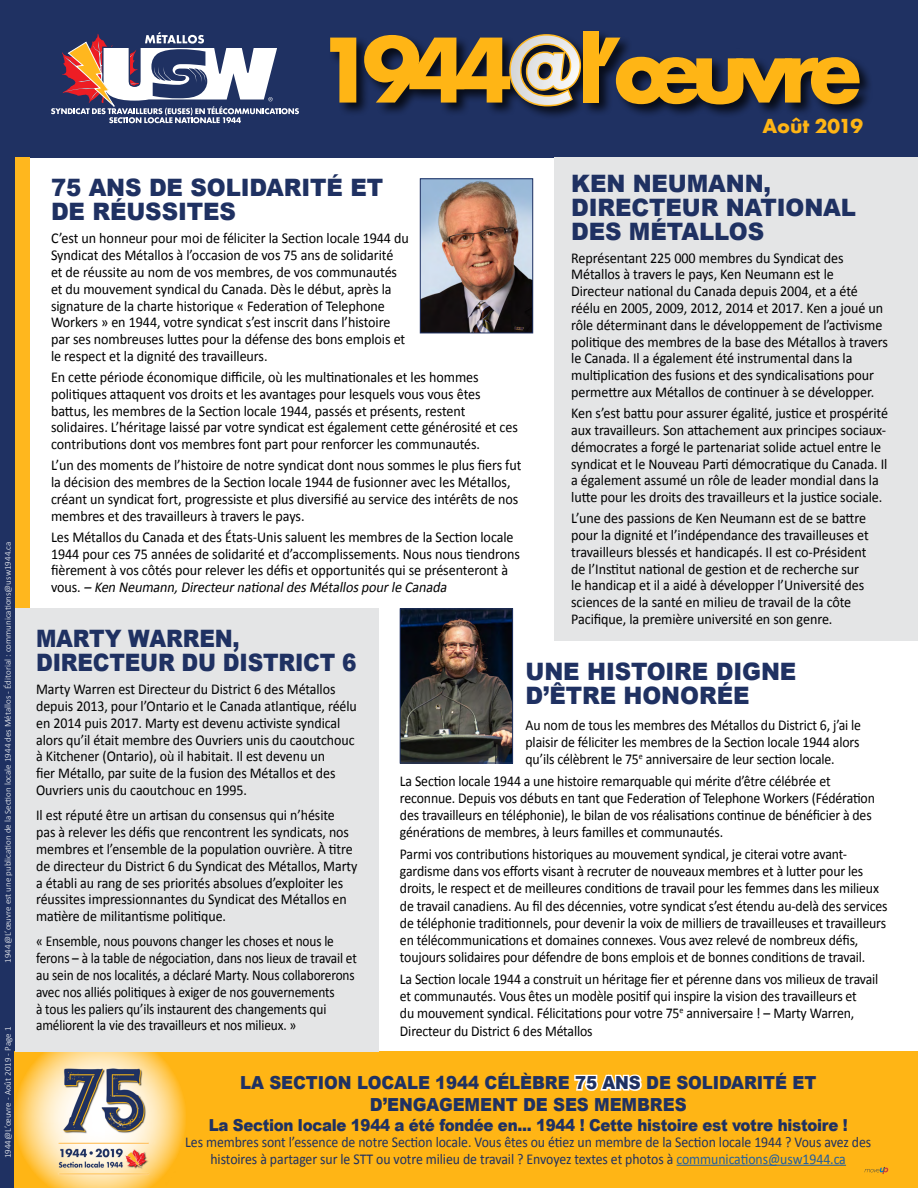
<style>
.page{position:relative;width:918px;height:1188px;background:#fff}
.page>*{position:absolute;margin:0;border:0;box-sizing:border-box;transform-origin:0 0}
.t1{font:700 97.5px "Futura T";letter-spacing:-.13em;color:#ffb515}
.t2{font:900 24px/24px "Arial";letter-spacing:-.005em;color:#1f3162;scale:.95 1}
.t3{font:900 24px/24px "Arial";letter-spacing:-.005em;color:#1f3162;scale:.9 1}
.t4{font:700 21px "Futura T";letter-spacing:-.005em;color:#ffb515}
.t5{font:900 18px/21.6px "Arial";letter-spacing:-.005em;color:#1f3162;text-align:center;scale:.92 1}
.t6{font:900 16.5px "Arial";letter-spacing:-.02em;color:#1f3162;scale:.91 1}
.t7{font:15px/16.8px "Calibri";letter-spacing:-.005em;color:#000;scale:.94 1}
.t8{font:15px/17.2px "Calibri";letter-spacing:-.005em;color:#000;scale:.92 1}
.t9{font:15px/16.8px "Calibri";letter-spacing:-.005em;color:#000;scale:.93 1}
.t10{font:15px/16.8px "Calibri";letter-spacing:-.005em;color:#000;scale:.89 1}
.t11{font:15px/16.5px "Calibri";letter-spacing:-.005em;color:#1f3162;text-align:center;scale:.92 1}
.t12{font:300 9px "Calibri";color:#fff}
.s1{color:#fff}
.s2{font-style:italic}
.s3{color:#215e9e}
</style>
<div class="page">
<div style="left:0;top:0;width:918px;height:157px;background:#1f3162"></div>
<div style="left:0;top:155px;width:15px;height:1033px;background:#1f3162"></div>
<div style="left:15px;top:157px;width:15px;height:1031px;background:#ffb71e"></div>
<img style="left:422px;top:181px;width:109px;height:150px">
<div style="left:420px;top:179px;width:113px;height:154px;border:1px solid #1f3162"></div>
<div style="left:554px;top:157px;width:364px;height:484px;background:#e4e5e6"></div>
<img style="left:402px;top:611px;width:109px;height:150px">
<div style="left:400px;top:609px;width:113px;height:154px;border:1px solid #1f3162"></div>
<div style="left:15px;top:1052px;width:903px;height:136px;background:#ffb515"></div>
<img style="left:14px;top:1051px;width:172px;height:137px">
<hr style="left:677px;top:1165px;width:169px;height:1px;background:#215e9e">
<svg style="left:574px;top:1074px;width:68px;height:17px"></svg>
<div style="left:15px;top:609px;width:364px;height:443px;background:#e4e5e6"></div>
<svg style="left:864px;top:1167px;width:24px;height:7px"></svg>
<div style="left:328px;top:29px;width:545px;height:91px;background:#000;opacity:.75"></div>
<svg style="left:508px;top:33px;width:75px;height:75px;background:#594b30"></svg>
<svg style="left:51px;top:32px;width:248px;height:91px"></svg>
<p class="t12" style="left:2px;top:963px;width:423px;rotate:-90deg">1944@L’œuvre est une publication de la Section locale 1944 des Métallos - Éditorial : communications@usw1944.ca</p>
<p class="t12" style="left:2px;top:1158px;width:133px;rotate:-90deg">1944@L’œuvre - Août 2019 - Page 1</p>
<h1 class="t1" style="left:317px;top:12px;width:548px">1944 <span class="s1">@</span>l’œuvre</h1>
<h3 class="t4" style="left:762px;top:114px;width:102px">Août 2019</h3>
<h2 class="t2" style="left:51px;top:174px;width:351px">75 ANS DE SOLIDARITÉ ET<br>DE RÉUSSITES</h2>
<h2 class="t2" style="left:571px;top:170px;width:301px">KEN NEUMANN,<br>DIRECTEUR NATIONAL<br>DES MÉTALLOS</h2>
<p class="t7" style="left:571px;top:249px;width:339px">Représentant 225 000 membres du Syndicat des Métallos à travers le pays, Ken Neumann est le Directeur national du Canada depuis 2004, et a été réélu en 2005, 2009, 2012, 2014 et 2017. Ken a joué un rôle déterminant dans le développement de l’activisme politique des membres de la base des Métallos à travers le Canada. Il a également été instrumental dans la multiplication des fusions et des syndicalisations pour permettre aux Métallos de continuer à se développer.</p>
<p class="t7" style="left:571px;top:405px;width:339px">Ken s’est battu pour assurer égalité, justice et prospérité aux travailleurs. Son attachement aux principes sociaux&shy;démocrates a forgé le partenariat solide actuel entre le syndicat et le Nouveau Parti démocratique du Canada. Il a également assumé un rôle de leader mondial dans la lutte pour les droits des travailleurs et la justice sociale.</p>
<p class="t7" style="left:571px;top:510px;width:318px">L’une des passions de Ken Neumann est de se battre pour la dignité et l’indépendance des travailleuses et travailleurs blessés et handicapés. Il est co-Président de l’Institut national de gestion et de recherche sur le handicap et il a aidé à développer l’Université des sciences de la santé en milieu de travail de la côte Pacifique, la première université en son genre.</p>
<p class="t7" style="left:51px;top:230px;width:382px">C’est un honneur pour moi de féliciter la Section locale 1944 du Syndicat des Métallos à l’occasion de vos 75 ans de solidarité<br>et de réussite au nom de vos membres, de vos communautés et du mouvement syndical du Canada. Dès le début, après la signature de la charte historique « Federation of Telephone Workers » en 1944, votre syndicat s’est inscrit dans l’histoire par ses nombreuses luttes pour la défense des bons emplois et le respect et la dignité des travailleurs.</p>
<p class="t7" style="left:51px;top:369px;width:498px">En cette période économique difficile, où les multinationales et les hommes politiques attaquent vos droits et les avantages pour lesquels vous vous êtes battus, les membres de la Section locale 1944, passés et présents, restent solidaires. L’héritage laissé par votre syndicat est également cette générosité et ces contributions dont vos membres font part pour renforcer les communautés.</p>
<p class="t7" style="left:51px;top:457px;width:502px">L’un des moments de l’histoire de notre syndicat dont nous sommes le plus fiers fut la décision des membres de la Section locale 1944 de fusionner avec les Métallos, créant un syndicat fort, progressiste et plus diversifié au service des intérêts de nos membres et des travailleurs à travers le pays.</p>
<p class="t7" style="left:51px;top:528px;width:500px">Les Métallos du Canada et des États-Unis saluent les membres de la Section locale 1944 pour ces 75 années de solidarité et d’accomplissements. Nous nous tiendrons fièrement à vos côtés pour relever les défis et opportunités qui se présenteront à<br>v o u s . <span class="s2">– Ken Neumann,DirecteurnationaldesMétallospourle Canada</span></p>
<h2 class="t3" style="left:36px;top:626px;width:358px">MARTY WARREN,<br>DIRECTEUR DU DISTRICT 6</h2>
<p class="t9" style="left:36px;top:681px;width:346px">Marty Warren est Directeur du District 6 des Métallos depuis 2013, pour l’Ontario et le Canada atlantique, réélu en 2014 puis 2017. Marty est devenu activiste syndical alors qu’il était membre des Ouvriers unis du caoutchouc à Kitchener (Ontario), où il habitait. Il est devenu un<br>fier Métallo, par suite de la fusion des Métallos et des Ouvriers unis du caoutchouc en 1995.</p>
<p class="t9" style="left:36px;top:807px;width:347px">Il est réputé être un artisan du consensus qui n’hésite pas à relever les défis que rencontrent les syndicats, nos membres et l’ensemble de la population ouvrière. À titre de directeur du District 6 du Syndicat des Métallos, Marty a établi au rang de ses priorités absolues d’exploiter les réussites impressionnantes du Syndicat des Métallos en matière de militantisme politique.</p>
<p class="t10" style="left:36px;top:933px;width:362px">« Ensemble, nous pouvons changer les choses et nous le ferons – à la table de négociation, dans nos lieux de travail et au sein de nos localités, a déclaré Marty. Nous collaborerons avec nos alliés politiques à exiger de nos gouvernements<br>à tous les paliers qu’ils instaurent des changements qui améliorent la vie des travailleurs et nos milieux. »</p>
<h2 class="t2" style="left:526px;top:659px;width:287px">UNE HISTOIRE DIGNE<br>D’ÊTRE HONORÉE</h2>
<p class="t8" style="left:526px;top:716px;width:366px;text-align:justify">Au nom de tous les membres des Métallos du District 6, j’ai le plaisir de féliciter les membres de la Section locale 1944 alors qu’ils célèbrent le 75<sup>e</sup> anniversaire de leur section locale.</p>
<p class="t8" style="left:400px;top:772px;width:518px">La Section locale 1944 a une histoire remarquable qui mérite d’être célébrée et reconnue. Depuis vos débuts en tant que Federation of Telephone Workers (Fédération des travailleurs en téléphonie), le bilan de vos réalisations continue de bénéficier à des générations de membres, à leurs familles et communautés.</p>
<p class="t8" style="left:400px;top:845px;width:532px">Parmi vos contributions historiques au mouvement syndical, je citerai votre avant&shy;gardisme dans vos efforts visant à recruter de nouveaux membres et à lutter pour les droits, le respect et de meilleures conditions de travail pour les femmes dans les milieux de travail canadiens. Au fil des décennies, votre syndicat s’est étendu au-delà des services de téléphonie traditionnels, pour devenir la voix de milliers de travailleuses et travailleurs en télécommunications et domaines connexes. Vous avez relevé de nombreux défis, toujours solidaires pour défendre de bons emplois et de bonnes conditions de travail.</p>
<p class="t8" style="left:400px;top:970px;width:522px">La Section locale 1944 a construit un héritage fier et pérenne dans vos milieux de travail et communautés. Vous êtes un modèle positif qui inspire la vision des travailleurs et<br>du mouvement syndical. Félicitations pour votre 75<sup>e</sup> anniversaire ! – Marty Warren, Directeur du District 6 des Métallos</p>
<p class="t5" style="left:240px;top:1071px;width:628px">LA SECTION LOCALE 1944 CÉLÈBRE 75 ANS DE SOLIDARITÉ ET<br>D’ENGAGEMENT DE SES MEMBRES</p>
<p class="t6" style="left:209px;top:1113px;width:704px">La Section locale 1944 a été fondée en... 1944 ! Cette histoire est votre histoire !</p>
<p class="t11" style="left:185px;top:1134px;width:747px">Les membres sont l’essence de notre Section locale. Vous êtes ou étiez un membre de la Section locale 1944 ? Vous avez des histoires à partager sur le STT ou votre milieu de travail ? Envoyez textes et photos à <span class="s3">communications@usw1944.ca</span></p>
</div>
